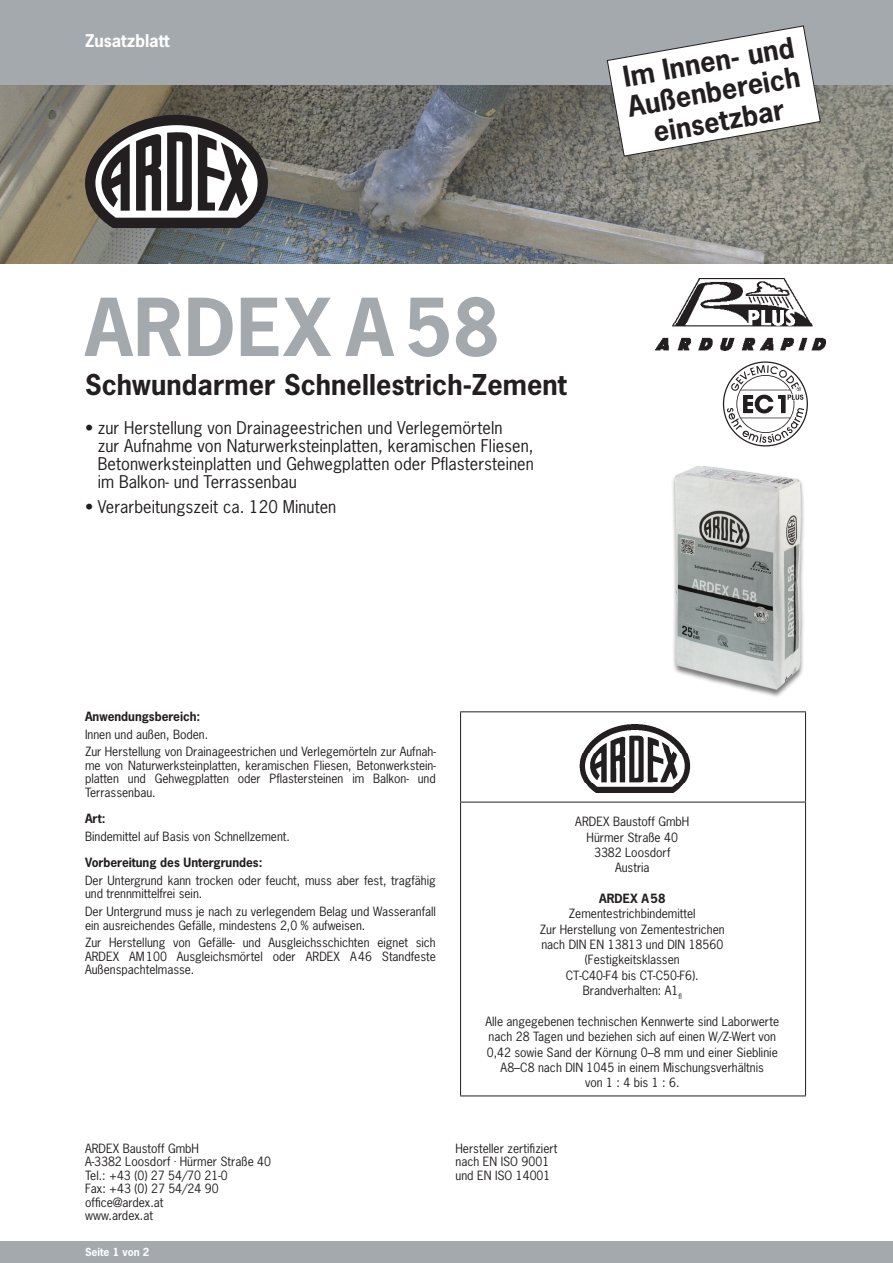
<style>
.page{position:relative;width:893px;height:1263px;background:#fff}
.page>*{position:absolute;margin:0;border:0;box-sizing:border-box;transform-origin:0 0}
.Titel{font:700 75px "News Gothic Std";letter-spacing:.015em;color:#a3a9ad}
.Untertitel{font:700 27px/30px "News Gothic Std";letter-spacing:.005em;color:#231f20;text-align:center}
.t1{font:16.5px/18px "News Gothic Std";letter-spacing:.005em;color:#231f20}
.t2{font:700 16.5px "News Gothic Std";color:#fff}
.Fliesstext{font:12px/13.5px "News Gothic Std";color:#231f20;text-align:justify}
.Subheads{font:700 12px "News Gothic Std";color:#231f20}
.t3{font:700 10.5px "News Gothic Std";color:#fff}
</style>
<div class="page">
<div style="left:0;top:0;width:893px;height:85px;background:#a3a9ad"></div>
<div style="left:0;top:1242px;width:893px;height:21px;background:#a3a9ad"></div>
<img style="left:0;top:85px;width:893px;height:179px">
<svg style="left:606px;top:25px;width:215px;height:132px"></svg>
<img style="left:672px;top:466px;width:132px;height:228px">
<svg style="left:85px;top:115px;width:183px;height:113px"></svg>
<svg style="left:723px;top:361px;width:85px;height:85px"></svg>
<img style="left:656px;top:279px;width:169px;height:72px">
<hr style="left:460px;top:711px;width:346px;height:1px;background:#231f20">
<hr style="left:460px;top:712px;width:1px;height:90px;background:#231f20">
<hr style="left:805px;top:712px;width:1px;height:90px;background:#231f20">
<hr style="left:460px;top:802px;width:346px;height:1px;background:#231f20">
<hr style="left:460px;top:802px;width:1px;height:293px;background:#231f20">
<hr style="left:805px;top:802px;width:1px;height:293px;background:#231f20">
<hr style="left:460px;top:1095px;width:346px;height:1px;background:#231f20">
<img style="left:579px;top:724px;width:112px;height:68px">
<h3 class="t2" style="left:85px;top:30px;width:86px">Zusatzblatt</h3>
<p class="Untertitel" style="left:620px;top:62px;width:176px;rotate:-10deg">Im Innen- und<br>Außenbereich einsetzbar</p>
<p class="Titel" style="left:85px;top:278px;width:416px">ARDEX A58</p>
<p class="Untertitel" style="left:85px;top:370px;width:483px">Schwundarmer Schnellestrich-Zement</p>
<p class="t1" style="left:98px;top:418px;width:437px;text-indent:-13px">• zur Herstellung von Drainageestrichen und Verlegemörteln<br>zur Aufnahme von Naturwerksteinplatten, keramischen Fliesen, Betonwerksteinplatten und Gehwegplatten oder Pflastersteinen im Balkon- und Terrassenbau</p>
<p class="t1" style="left:85px;top:498px;width:253px">• Verarbeitungszeit ca. 120 Minuten</p>
<p class="Subheads" style="left:85px;top:708px;width:117px">Anwendungsbereich:</p>
<p class="Fliesstext" style="left:85px;top:727px;width:125px">Innen und außen, Boden.</p>
<p class="Fliesstext" style="left:85px;top:745px;width:352px">Zur Herstellung von Drainageestrichen und Verlegemörteln zur Aufnah&shy;me von Naturwerksteinplatten, keramischen Fliesen, Betonwerkstein&shy;platten und Gehwegplatten oder Pflastersteinen im Balkon- und Terrassenbau.</p>
<p class="Subheads" style="left:85px;top:810px;width:22px">Art:</p>
<p class="Fliesstext" style="left:85px;top:829px;width:206px">Bindemittel auf Basis von Schnellzement.</p>
<p class="Subheads" style="left:85px;top:855px;width:179px">Vorbereitung des Untergrundes:</p>
<p class="Fliesstext" style="left:85px;top:873px;width:352px">Der Untergrund kann trocken oder feucht, muss aber fest, tragfähig und trennmittelfrei sein.</p>
<p class="Fliesstext" style="left:85px;top:905px;width:352px">Der Untergrund muss je nach zu verlegendem Belag und Wasseranfall ein ausreichendes Gefälle, mindestens 2,0 % aufweisen.</p>
<p class="Fliesstext" style="left:85px;top:936px;width:352px">Zur Herstellung von Gefälle- und Ausgleichsschichten eignet sich ARDEX AM100 Ausgleichsmörtel oder ARDEX A46 Standfeste Außenspachtelmasse.</p>
<p class="Fliesstext" style="left:575px;top:815px;width:116px">ARDEX Baustoff GmbH</p>
<p class="Fliesstext" style="left:587px;top:830px;width:93px">Hürmer Straße 40</p>
<p class="Fliesstext" style="left:594px;top:845px;width:78px">3382 Loosdorf</p>
<p class="Fliesstext" style="left:615px;top:861px;width:36px">Austria</p>
<p class="Subheads" style="left:599px;top:890px;width:68px">ARDEX A58</p>
<p class="Fliesstext" style="left:569px;top:907px;width:128px">Zementestrichbindemittel</p>
<p class="Fliesstext" style="left:540px;top:922px;width:186px">Zur Herstellung von Zementestrichen</p>
<p class="Fliesstext" style="left:541px;top:938px;width:183px">nach DIN EN 13813 und DIN 18560</p>
<p class="Fliesstext" style="left:585px;top:953px;width:96px">(Festigkeitsklassen</p>
<p class="Fliesstext" style="left:566px;top:968px;width:134px">CT-C40-F4 bis CT-C50-F6).</p>
<p class="Fliesstext" style="left:583px;top:984px;width:101px">Brandverhalten: A1<sub>fl</sub></p>
<p class="Fliesstext" style="left:485px;top:1014px;width:295px">Alle angegebenen technischen Kennwerte sind Laborwerte</p>
<p class="Fliesstext" style="left:488px;top:1030px;width:289px">nach 28 Tagen und beziehen sich auf einen W/Z-Wert von</p>
<p class="Fliesstext" style="left:487px;top:1045px;width:293px">0,42 sowie Sand der Körnung 0–8 mm und einer Sieblinie</p>
<p class="Fliesstext" style="left:501px;top:1060px;width:265px">A8–C8 nach DIN 1045 in einem Mischungsverhältnis</p>
<p class="Fliesstext" style="left:585px;top:1076px;width:96px">von 1 : 4 bis 1 : 6.</p>
<p class="Fliesstext" style="left:85px;top:1141px;width:116px">ARDEX Baustoff GmbH</p>
<p class="Fliesstext" style="left:85px;top:1155px;width:188px">A-3382 Loosdorf <sup>.</sup> Hürmer Straße 40</p>
<p class="Fliesstext" style="left:85px;top:1168px;width:144px">Tel.: +43 (0) 27 54/70 21-0</p>
<p class="Fliesstext" style="left:85px;top:1182px;width:135px">Fax: +43 (0) 27 54/24 90</p>
<p class="Fliesstext" style="left:85px;top:1195px;width:80px">office@ardex.at</p>
<p class="Fliesstext" style="left:85px;top:1209px;width:70px">www.ardex.at</p>
<p class="t3" style="left:85px;top:1245px;width:66px">Seite 1 von 2</p>
<p class="Fliesstext" style="left:455px;top:1141px;width:104px">Hersteller zertifiziert</p>
<p class="Fliesstext" style="left:455px;top:1155px;width:95px">nach EN ISO 9001</p>
<p class="Fliesstext" style="left:455px;top:1168px;width:96px">und EN ISO 14001</p>
</div>
